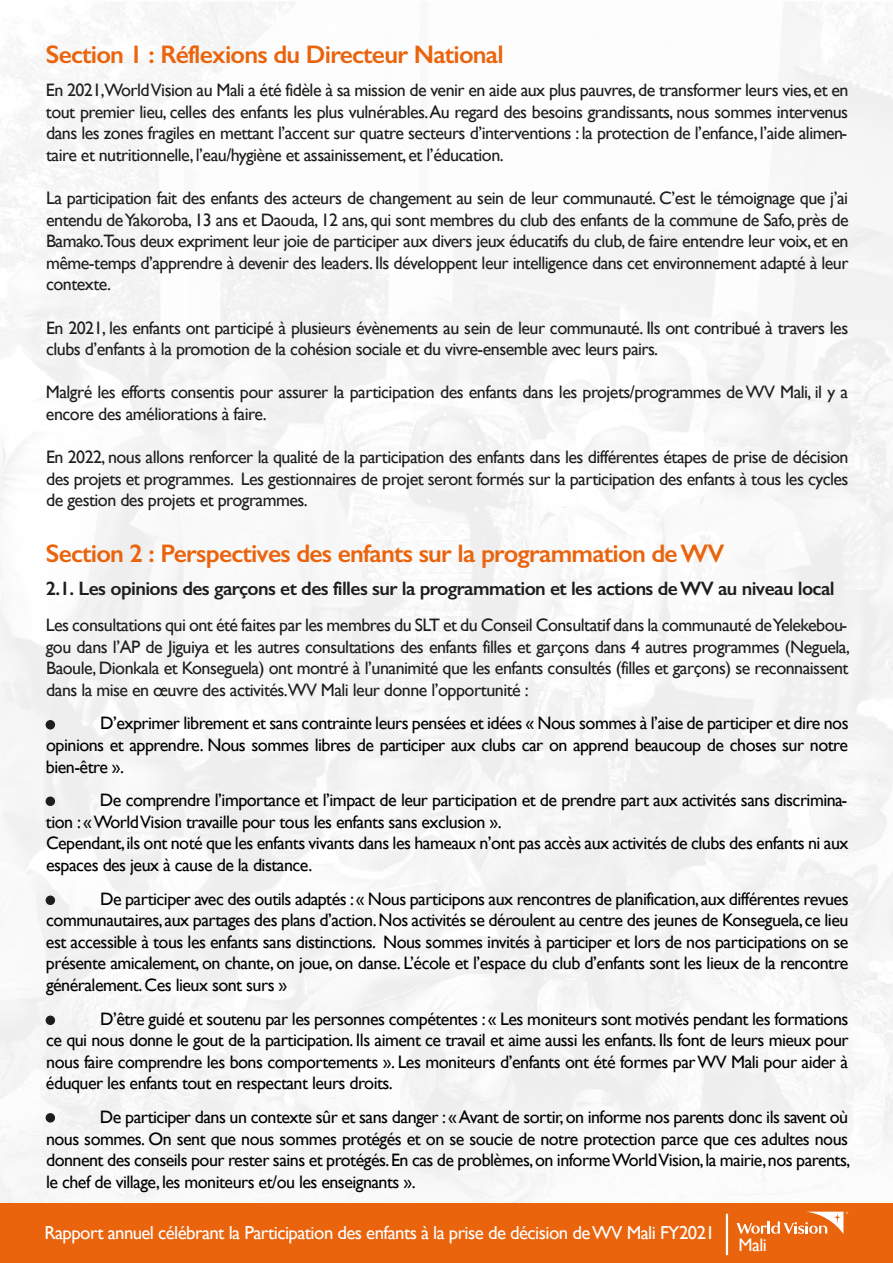
<style>
.page{position:relative;width:893px;height:1263px;background:#fff}
.page>*{position:absolute;margin:0;border:0;box-sizing:border-box;transform-origin:0 0}
.t1{font:600 25.5px "Gill Sans";letter-spacing:-.03em;color:#ea640d}
.t2{font:600 19.5px "Gill Sans";letter-spacing:-.03em;color:#1e1e1c}
.t3{font:18.75px "Gill Sans";letter-spacing:-.03em;color:#fff}
.t4{font:18.15px "Gill Sans";color:#fff}
.t5{font:18px/21.6px "Gill Sans";letter-spacing:-.03em;color:#1e1e1c;text-align:justify}
.t6{font:18px/21.6px "Gill Sans";letter-spacing:-.03em;color:#010101;text-align:justify}
.s1{font-size:18.3px}
</style>
<div class="page">
<img style="left:0;top:2px;width:893px;height:1202px">
<div style="left:0;top:1204px;width:893px;height:59px;background:#ea640d"></div>
<hr style="left:726px;top:1214px;width:2px;height:41px;background:#fff">
<div style="left:46px;top:1113px;width:9px;height:9px;background:#1e1e1c;border-radius:50%"></div>
<div style="left:46px;top:1015px;width:9px;height:10px;background:#1e1e1c;border-radius:50%"></div>
<div style="left:46px;top:895px;width:9px;height:10px;background:#1e1e1c;border-radius:50%"></div>
<div style="left:46px;top:796px;width:9px;height:10px;background:#1e1e1c;border-radius:50%"></div>
<div style="left:46px;top:720px;width:9px;height:9px;background:#1e1e1c;border-radius:50%"></div>
<svg style="left:737px;top:1211px;width:111px;height:23px"></svg>
<h1 class="t1" style="left:46px;top:39px;width:459px">Section 1 : Réflexions du Directeur National</h1>
<p class="t5" style="left:46px;top:79px;width:804px">En 2021,WorldVision au Mali a été fidèle à sa mission de venir en aide aux plus pauvres,de transformer leurs vies,et en tout premier lieu, celles des enfants les plus vulnérables.Au regard des besoins grandissants, nous sommes intervenus dans les zones fragiles en mettant l’accent sur quatre secteurs d’interventions : la protection de l’enfance, l’aide alimen&shy;taire et nutritionnelle, l’eau/hygiène et assainissement,et l’éducation.</p>
<p class="t5" style="left:46px;top:187px;width:804px">La participation fait des enfants des acteurs de changement au sein de leur communauté. C’est le témoignage que j’ai entendu deYakoroba, 13 ans et Daouda,12 ans,qui sont membres du club des enfants de la commune de Safo, près de Bamako.Tous deux expriment leur joie de participer aux divers jeux éducatifs du club,de faire entendre leur voix,et en même-temps d’apprendre à devenir des leaders.Ils développent leur intelligence dans cet environnement adapté à leur contexte.</p>
<p class="t5" style="left:46px;top:317px;width:804px">En 2021, les enfants ont participé à plusieurs évènements au sein de leur communauté. Ils ont contribué à travers les clubs d’enfants à la promotion de la cohésion sociale et du vivre-ensemble avec leurs pairs.</p>
<p class="t5" style="left:46px;top:381px;width:804px">Malgré les efforts consentis pour assurer la participation des enfants dans les projets/programmes de WV Mali, il y a encore des améliorations à faire.</p>
<p class="t5" style="left:46px;top:446px;width:804px">En 2022, nous allons renforcer la qualité de la participation des enfants dans les différentes étapes de prise de décision des projets et programmes. Les gestionnaires de projet seront formés sur la participation des enfants à tous les cycles de gestion des projets et programmes.</p>
<h1 class="t1" style="left:46px;top:538px;width:680px">Section 2 : Perspectives des enfants sur la programmation deWV</h1>
<p class="t2" style="left:46px;top:577px;width:790px">2.1. Les opinions des garçons et des filles sur la programmation et les actions deWV au niveau local</p>
<p class="t5" style="left:46px;top:614px;width:806px;text-align:left">Les consultations qui ont été faites par les membres du SLT et du Conseil Consultatif dans la communauté deYelekebou&shy;gou dans l’AP de Jiguiya et les autres consultations des enfants filles et garçons dans 4 autres programmes (Neguela, Baoule, Dionkala et Konseguela) ont montré à l’unanimité que les enfants consultés (filles et garçons) se reconnaissent dans la mise en œuvre des activités.WV Mali leur donne l’opportunité :</p>
<p class="t6" style="left:46px;top:712px;width:804px;text-indent:54px">D’exprimer librement et sans contrainte leurs pensées et idées « Nous sommes à l’aise de participer et dire nos opinions et apprendre. Nous sommes libres de participer aux clubs car on apprend beaucoup de choses sur notre bien-être ».</p>
<p class="t6" style="left:46px;top:789px;width:804px;text-align:left;text-indent:54px">De comprendre l’importance et l’impact de leur participation et de prendre part aux activités sans discrimina&shy;tion :«WorldVision travaille pour tous les enfants sans exclusion ».<br>Cependant,ils ont noté que les enfants vivants dans les hameaux n’ont pas accès aux activités de clubs des enfants ni aux espaces des jeux à cause de la distance.</p>
<p class="t6" style="left:46px;top:887px;width:804px;text-indent:54px">De participer avec des outils adaptés :« Nous participons aux rencontres de planification,aux différentes revues communautaires,aux partages des plans d’action.Nos activités se déroulent au centre des jeunes de Konseguela,ce lieu est accessible à tous les enfants sans distinctions. Nous sommes invités à participer et lors de nos participations on se présente amicalement, on chante, on joue, on danse. L’école et l’espace du club d’enfants sont les lieux de la rencontre généralement.Ces lieux sont surs »</p>
<p class="t6" style="left:46px;top:1007px;width:804px;text-indent:54px">D’être guidé et soutenu par les personnes compétentes :« Les moniteurs sont motivés pendant les formations ce qui nous donne le gout de la participation. Ils aiment ce travail et aime aussi les enfants. Ils font de leurs mieux pour nous faire comprendre les bons comportements ». Les moniteurs d’enfants ont été formes parWV Mali pour aider à éduquer les enfants tout en respectant leurs droits.</p>
<p class="t6" style="left:46px;top:1106px;width:806px;text-align:left;text-indent:54px">De participer dans un contexte sûr et sans danger :«Avant de sortir,on informe nos parents donc ils savent où nous sommes. On sent que nous sommes protégés et on se soucie de notre protection parce que ces adultes nous donnent des conseils pour rester sains et protégés.En cas de problèmes,on informeWorldVision,la mairie,nos parents, le chef de village, les moniteurs et/ou les enseignants ».</p>
<p class="t3" style="left:45px;top:1222px;width:672px">Rapport annuel célébrant la Participation des enfants à la prise de décision deWV Mali FY2021</p>
<p class="t4" style="left:739px;top:1234px;width:72px">Mali <span class="s1">Mali</span></p>
</div>
